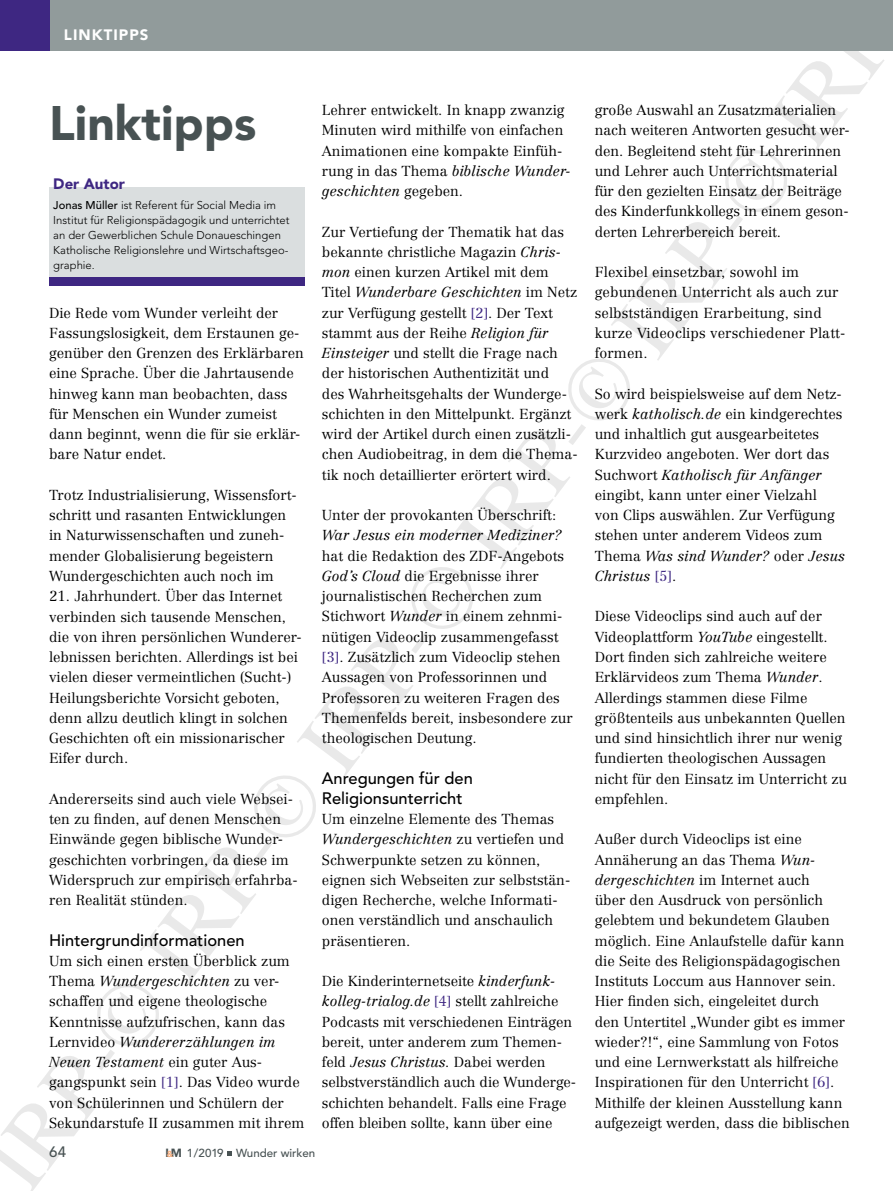
<style>
.page{position:relative;width:893px;height:1191px;background:#fff}
.page>*{position:absolute;margin:0;border:0;box-sizing:border-box;transform-origin:0 0}
.t1{font:90px "Times";color:#000}
.t2{font:900 48px "Avenir";color:#485253}
.t3{font:500 16.5px/20.2px "Avenir";color:#000}
.t4{font:900 15px "Avenir";letter-spacing:.07em;color:#fff}
.t5{font:900 15px "Avenir";color:#3e2782}
.t6{font:500 15px "Avenir";color:#485253}
.t7{font:300 14.25px/20.2px "Centennial";color:#000}
.t8{font:italic 300 14.25px "Centennial";color:#000}
.t9{font:500 11.55px "Avenir";color:#485253}
.t10{font:300 11.25px/15px "Avenir";color:#000}
.s1{font-weight:500}
.s2{font-style:italic}
.s3{color:#3e2782}
.s4{font-weight:900;font-size:11.85px}
.s5{font-weight:900;font-size:8.7px;color:#f6af81}
</style>
<div class="page">
<div style="left:0;top:0;width:893px;height:50px;background:#919b9b"></div>
<svg style="left:228px;top:1151px;width:4px;height:4px"></svg>
<div style="left:0;top:0;width:49px;height:50px;background:#3e2782"></div>
<div style="left:49px;top:187px;width:256px;height:90px;background:#dadedf"></div>
<div style="left:49px;top:277px;width:256px;height:9px;background:#3e2782"></div>
<h1 class="t1" style="left:-62px;top:1126px;width:1446px;rotate:-53deg">IRP-© IRP-© IRP-© IRP-© IRP-© IRP</h1>
<p class="t4" style="left:64px;top:26px;width:86px">LINKTIPPS</p>
<h2 class="t2" style="left:49px;top:95px;width:209px">Linktipps</h2>
<p class="t5" style="left:53px;top:175px;width:73px">Der Autor</p>
<p class="t10" style="left:53px;top:197px;width:238px"><span class="s1">Jonas Müller</span> ist Referent für Social Media im Institut für Religionspädagogik und unterrichtet an der Gewerblichen Schule Donaueschingen Katholische Religionslehre und Wirtschaftsgeo&shy;graphie.</p>
<p class="t7" style="left:595px;top:100px;width:256px">große Auswahl an Zusatzmaterialien nach weiteren Antworten gesucht wer&shy;den. Begleitend steht für Lehrerinnen und Lehrer auch Unterrichtsmaterial für den gezielten Einsatz der Beiträge des Kinderfunkkollegs in einem geson&shy;derten Lehrerbereich bereit.</p>
<p class="t7" style="left:595px;top:262px;width:252px">Flexibel einsetzbar, sowohl im gebundenen Unterricht als auch zur selbstständigen Erarbeitung, sind kurze Videoclips verschiedener Platt&shy;formen.</p>
<p class="t7" style="left:595px;top:383px;width:252px">So wird beispielsweise auf dem Netz&shy;werk <span class="s2">katholisch.de</span> ein kindgerechtes und inhaltlich gut ausgearbeitetes Kurzvideo angeboten. Wer dort das Suchwort <span class="s2">Katholisch für Anfänger </span>eingibt, kann unter einer Vielzahl<br>von Clips auswählen. Zur Verfügung stehen unter anderem Videos zum Thema <span class="s2">Was sind Wunder?</span> oder <span class="s2">Jesus Christus</span> <span class="s3">[5]</span>.</p>
<p class="t7" style="left:595px;top:606px;width:254px">Diese Videoclips sind auch auf der Videoplattform <span class="s2">YouTube</span> eingestellt.<br>Dort finden sich zahlreiche weitere Erklärvideos zum Thema <span class="s2">Wunder</span>.<br>Allerdings stammen diese Filme größtenteils aus unbekannten Quellen und sind hinsichtlich ihrer nur wenig fundierten theologischen Aussagen nicht für den Einsatz im Unterricht zu empfehlen.</p>
<p class="t7" style="left:595px;top:829px;width:257px">Außer durch Videoclips ist eine Annäherung an das Thema <span class="s2">Wun&shy;dergeschichten</span> im Internet auch<br>über den Ausdruck von persönlich gelebtem und bekundetem Glauben möglich. Eine Anlaufstelle dafür kann die Seite des Religionspädagogischen Instituts Loccum aus Hannover sein.<br>Hier finden sich, eingeleitet durch<br>den Untertitel „Wunder gibt es immer wieder?!“, eine Sammlung von Fotos und eine Lernwerkstatt als hilfreiche Inspirationen für den Unterricht <span class="s3">[6]</span>.<br>Mithilfe der kleinen Ausstellung kann aufgezeigt werden, dass die biblischen</p>
<p class="t7" style="left:322px;top:100px;width:250px">Lehrer entwickelt. In knapp zwanzig Minuten wird mithilfe von einfachen Animationen eine kompakte Einfüh&shy;rung in das Thema <span class="s2">biblische Wunder&shy;geschichten</span> gegeben.</p>
<p class="t7" style="left:322px;top:221px;width:257px">Zur Vertiefung der Thematik hat das bekannte christliche Magazin <span class="s2">Chris&shy;mon</span> einen kurzen Artikel mit dem Titel <span class="s2">Wunderbare Geschichten</span> im Netz zur Verfügung gestellt <span class="s3">[2]</span>. Der Text stammt aus der Reihe <span class="s2">Religion für Einsteiger</span> und stellt die Frage nach der historischen Authentizität und<br>des Wahrheitsgehalts der Wunderge&shy;schichten in den Mittelpunkt. Ergänzt wird der Artikel durch einen zusätzli&shy;chen Audiobeitrag, in dem die Thema&shy;tik noch detaillierter erörtert wird.</p>
<p class="t7" style="left:322px;top:505px;width:236px">Unter der provokanten Überschrift:</p>
<p class="t8" style="left:322px;top:527px;width:242px">War Jesus ein moderner Mediziner?</p>
<p class="t7" style="left:322px;top:545px;width:252px">hat die Redaktion des ZDF-Angebots <span class="s2">God’s Cloud</span> die Ergebnisse ihrer journalistischen Recherchen zum Stichwort <span class="s2">Wunder</span> in einem zehnmi&shy;nütigen Videoclip zusammengefasst <span class="s3">[3]</span>. Zusätzlich zum Videoclip stehen Aussagen von Professorinnen und Professoren zu weiteren Fragen des Themenfelds bereit, insbesondere zur theologischen Deutung.</p>
<p class="t3" style="left:322px;top:768px;width:153px">Anregungen für den<br>Religionsunterricht</p>
<p class="t7" style="left:322px;top:809px;width:250px">Um einzelne Elemente des Themas<br><span class="s2">Wundergeschichten</span> zu vertiefen und<br>Schwerpunkte setzen zu können, eignen sich Webseiten zur selbststän&shy;digen Recherche, welche Informati&shy;onen verständlich und anschaulich präsentieren.</p>
<p class="t7" style="left:322px;top:971px;width:256px">Die Kinderinternetseite <span class="s2">kinderfunk&shy;kolleg-trialog.de</span> <span class="s3">[4]</span> stellt zahlreiche Podcasts mit verschiedenen Einträgen bereit, unter anderem zum Themen&shy;feld <span class="s2">Jesus Christus.</span> Dabei werden selbstverständlich auch die Wunderge&shy;schichten behandelt. Falls eine Frage offen bleiben sollte, kann über eine</p>
<p class="t7" style="left:49px;top:302px;width:256px">Die Rede vom Wunder verleiht der Fassungslosigkeit, dem Erstaunen ge&shy;genüber den Grenzen des Erklärbaren eine Sprache. Über die Jahrtausende hinweg kann man beobachten, dass für Menschen ein Wunder zumeist dann beginnt, wenn die für sie erklär&shy;bare Natur endet.</p>
<p class="t7" style="left:49px;top:485px;width:249px">Trotz Industrialisierung, Wissensfort&shy;schritt und rasanten Entwicklungen in Naturwissenschaften und zuneh&shy;mender Globalisierung begeistern Wundergeschichten auch noch im</p>
<p class="t7" style="left:49px;top:586px;width:254px">21. Jahrhundert. Über das Internet verbinden sich tausende Menschen, die von ihren persönlichen Wunderer&shy;lebnissen berichten. Allerdings ist bei vielen dieser vermeintlichen (Sucht-)<br>Heilungsberichte Vorsicht geboten, denn allzu deutlich klingt in solchen Geschichten oft ein missionarischer Eifer durch.</p>
<p class="t7" style="left:49px;top:788px;width:250px">Andererseits sind auch viele Websei&shy;ten zu finden, auf denen Menschen Einwände gegen biblische Wunder&shy;geschichten vorbringen, da diese im Widerspruch zur empirisch erfahrba&shy;ren Realität stünden.</p>
<p class="t3" style="left:49px;top:930px;width:197px">Hintergrundinformationen</p>
<p class="t7" style="left:49px;top:950px;width:257px">Um sich einen ersten Überblick zum Thema <span class="s2">Wundergeschichten</span> zu ver&shy;schaffen und eigene theologische Kenntnisse aufzufrischen, kann das Lernvideo <span class="s2">Wundererzählungen im Neuen Testament</span> ein guter Aus&shy;gangspunkt sein <span class="s3">[1]</span>. Das Video wurde von Schülerinnen und Schülern der Sekundarstufe II zusammen mit ihrem</p>
<p class="t6" style="left:49px;top:1143px;width:19px">64</p>
<p class="t9" style="left:166px;top:1146px;width:151px"><span class="s4">I</span><span class="s5">&amp;</span><span class="s4">M</span> 1/2019 Wunder wirken</p>
</div>
